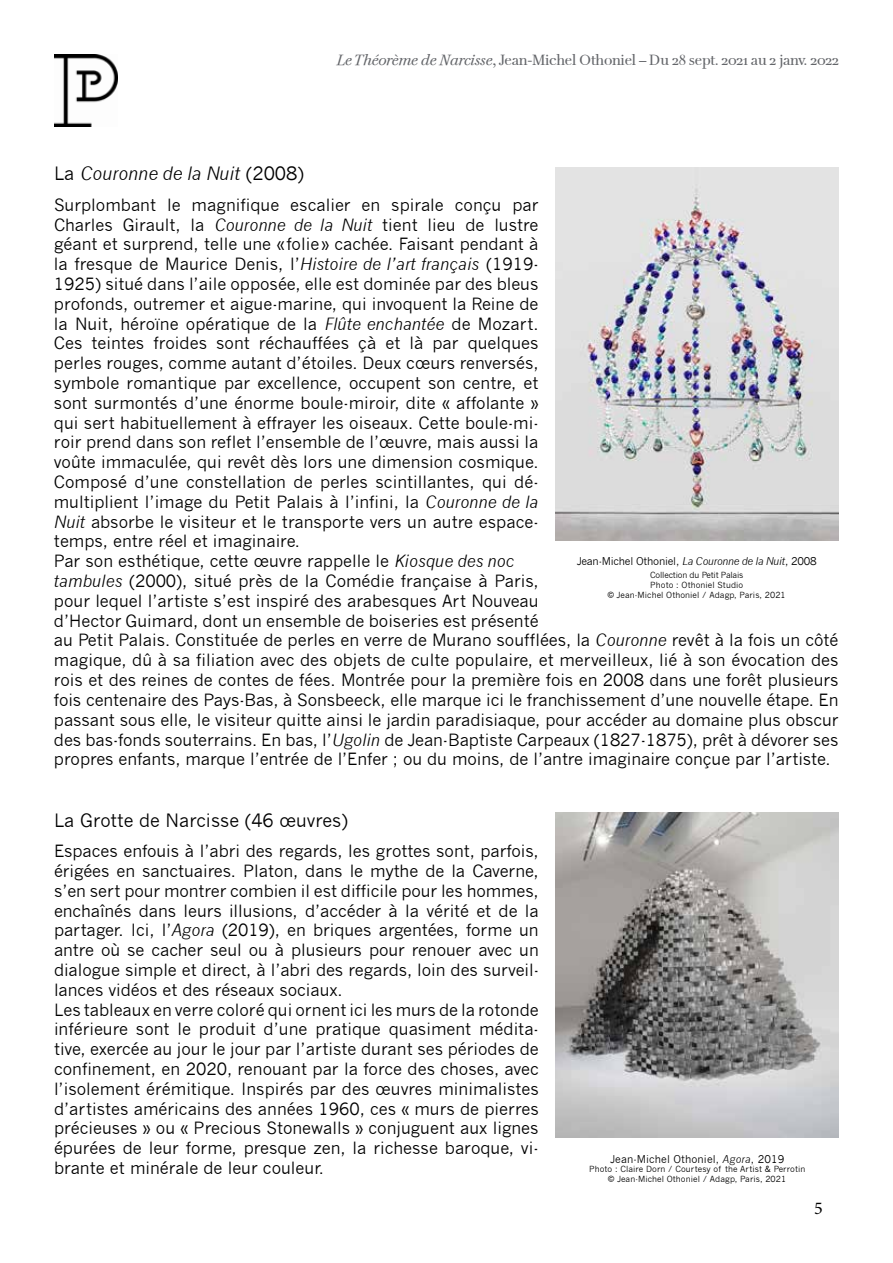
<style>
.page{position:relative;width:893px;height:1263px;background:#fff}
.page>*{position:absolute;margin:0;border:0;box-sizing:border-box;transform-origin:0 0}
.t1{font:18px "News Gothic";color:#000}
.t2{font:italic 18px "News Gothic";color:#000}
.t3{font:18px "Minion Pro";color:#000}
.t4{font:16.5px/19.8px "News Gothic";color:#000}
.t5{font:15px "Petit Palais Normal";letter-spacing:-.025em;color:#636569}
.t6{font:10.5px "News Gothic";letter-spacing:-.02em;color:#000}
.t7{font:10.5px "News Gothic";letter-spacing:.01em;color:#000}
.t8{font:8.25px/9.9px "News Gothic";letter-spacing:.01em;color:#000;text-align:center}
.s1{font-family:"Petit Palais";font-style:italic}
.s2{font-style:normal}
.s3{font-style:italic}
</style>
<div class="page">
<img style="left:54px;top:54px;width:64px;height:72px">
<img style="left:556px;top:167px;width:283px;height:373px">
<img style="left:556px;top:812px;width:283px;height:326px">
<p class="t5" style="left:337px;top:51px;width:503px"><span class="s1">Le Théorème de Narcisse</span>, Jean-Michel Othoniel – Du 28 sept. 2021 au 2 janv. 2022</p>
<p class="t2" style="left:54px;top:163px;width:252px"><span class="s2">La</span> Couronne de la Nuit <span class="s2">(2008)</span></p>
<p class="t4" style="left:54px;top:195px;width:786px">Surplombant le magnifique escalier en spirale conçu par<br>Charles Girault, la <span class="s3">Couronne de la Nuit</span> tient lieu de lustre<br>géant et surprend, telle une « folie» cachée. Faisant pendant à<br>la fresque de Maurice Denis, l’<span class="s3">Histoire de l’art français</span> (1919-<br>1925) situé dans l’aile opposée, elle est dominée par des bleus<br>profonds, outremer et aigue-marine, qui invoquent la Reine de<br>la Nuit, héroïne opératique de la <span class="s3">Flûte enchantée</span> de Mozart.<br>Ces teintes froides sont réchauffées çà et là par quelques<br>perles rouges, comme autant d’étoiles. Deux cœurs renversés,<br>symbole romantique par excellence, occupent son centre, et<br>sont surmontés d’une énorme boule-miroir, dite « affolante »<br>qui sert habituellement à effrayer les oiseaux. Cette boule-mi-<br>roir prend dans son reflet l’ensemble de l’œuvre, mais aussi la<br>voûte immaculée, qui revêt dès lors une dimension cosmique.<br>Composé d’une constellation de perles scintillantes, qui dé-<br>multiplient l’image du Petit Palais à l’infini, la <span class="s3">Couronne de la<br>Nuit</span> absorbe le visiteur et le transporte vers un autre espace-<br>temps, entre réel et imaginaire.<br>Par son esthétique, cette œuvre rappelle le <span class="s3">Kiosque des noc<br>tambules</span> (2000), situé près de la Comédie française à Paris,<br>pour lequel l’artiste s’est inspiré des arabesques Art Nouveau<br>d’Hector Guimard, dont un ensemble de boiseries est présenté<br>au Petit Palais. Constituée de perles en verre de Murano soufflées, la <span class="s3">Couronne</span> revêt à la fois un côté magique, dû à sa filiation avec des objets de culte populaire, et merveilleux, lié à son évocation des rois et des reines de contes de fées. Montrée pour la première fois en 2008 dans une forêt plusieurs fois centenaire des Pays-Bas, à Sonsbeeck, elle marque ici le franchissement d’une nouvelle étape. En passant sous elle, le visiteur quitte ainsi le jardin paradisiaque, pour accéder au domaine plus obscur des bas-fonds souterrains. En bas, l’<span class="s3">Ugolin</span> de Jean-Baptiste Carpeaux (1827-1875), prêt à dévorer ses propres enfants, marque l’entrée de l’Enfer ; ou du moins, de l’antre imaginaire conçue par l’artiste.</p>
<p class="t6" style="left:577px;top:555px;width:242px">Jean-Michel Othoniel, <span class="s3">La Couronne de la Nuit</span>, 2008</p>
<p class="t8" style="left:608px;top:570px;width:180px">Collection du Petit Palais<br>Photo : Othoniel Studio<br>© Jean-Michel Othoniel / Adagp, Paris, 2021</p>
<p class="t1" style="left:54px;top:809px;width:295px">La Grotte de Narcisse (46 œuvres)</p>
<p class="t4" style="left:54px;top:841px;width:486px">Espaces enfouis à l’abri des regards, les grottes sont, parfois, érigées en sanctuaires. Platon, dans le mythe de la Caverne, s’en sert pour montrer combien il est difficile pour les hommes, enchaînés dans leurs illusions, d’accéder à la vérité et de la partager. Ici, l’<span class="s3">Agora</span> (2019), en briques argentées, forme un antre où se cacher seul ou à plusieurs pour renouer avec un dialogue simple et direct, à l’abri des regards, loin des surveil&shy;lances vidéos et des réseaux sociaux.<br>Les tableaux en verre coloré qui ornent ici les murs de la rotonde inférieure sont le produit d’une pratique quasiment médita&shy;tive, exercée au jour le jour par l’artiste durant ses périodes de confinement, en 2020, renouant par la force des choses, avec l’isolement érémitique. Inspirés par des œuvres minimalistes d’artistes américains des années 1960, ces « murs de pierres précieuses » ou « Precious Stonewalls » conjuguent aux lignes épurées de leur forme, presque zen, la richesse baroque, vi&shy;brante et minérale de leur couleur.</p>
<p class="t7" style="left:610px;top:1152px;width:176px">Jean-Michel Othoniel, <span class="s3">Agora</span>, 2019</p>
<p class="t8" style="left:589px;top:1164px;width:218px">Photo : Claire Dorn / Courtesy of the Artist &amp; Perrotin © Jean-Michel Othoniel / Adagp, Paris, 2021</p>
<p class="t3" style="left:814px;top:1196px;width:10px">5</p>
</div>
